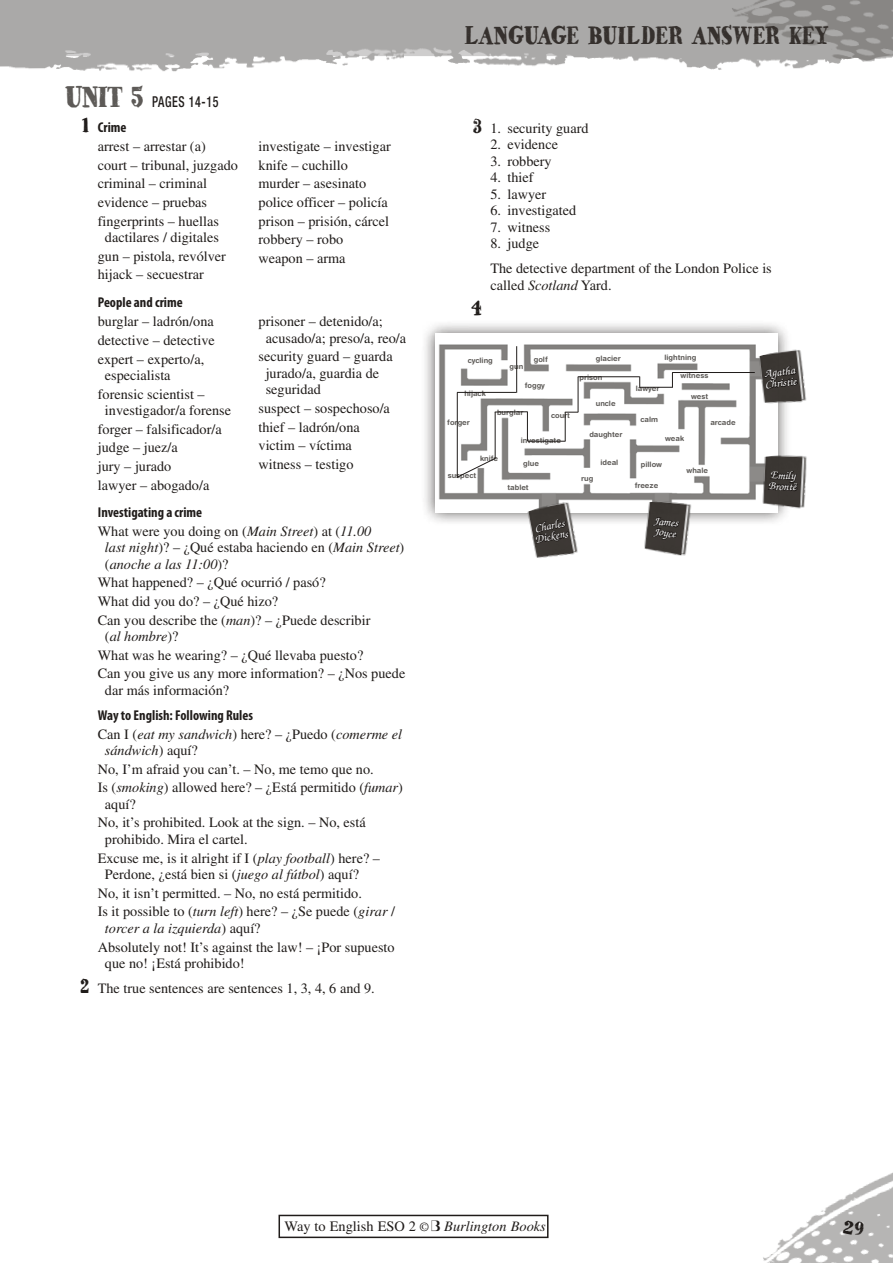
<style>
.page{position:relative;width:893px;height:1263px;background:#fff}
.page>*{position:absolute;margin:0;border:0;box-sizing:border-box;transform-origin:0 0}
.t1{font:25.5px "HVD Bodedo";letter-spacing:-.025em;color:#35302d;scale:.8 1}
.t2{font:21px "HVD Bodedo";color:#201c1a;scale:.8 1}
.t3{font:500 condensed 15px "Helvetica Neue";letter-spacing:.05em;color:#201c1a;scale:.8 1}
.t4{font:14.4px "Times";color:#201c1a}
.t5{font:14.25px/18.6px "Times";color:#201c1a}
.t6{font:700 condensed 14.25px "Myriad Pro";color:#201c1a}
.t7{font:italic 14.25px/16.5px "Times";color:#201c1a}
.t8{font:italic 500 11.7px/10.8px "Zapf Chancery";color:#fff}
.t9{font:700 7.5px "Helvetica Rounded";color:#5d5a57}
.s1{font-family:"HVD Bodedo";font-weight:400;font-stretch:normal;font-size:30px;color:#5d5a57}
.s2{font-family:"HVD Bodedo";font-weight:400;font-stretch:normal;font-size:21px}
.s3{font-style:italic}
.s4{font-style:normal}
.s5{font-family:"HVD Bodedo";font-size:21px}
.s6{font-style:italic;font-size:12.75px}
.s7{font-family:"BB Logo"}
</style>
<div class="page">
<div style="left:421px;top:319px;width:371px;height:207px;background:#201c1a;opacity:.75"></div>
<img style="left:435px;top:334px;width:342px;height:178px">
<img style="left:637px;top:499px;width:60px;height:57px">
<svg style="left:651px;top:498px;width:30px;height:58px;background:#4b4744"></svg>
<img style="left:755px;top:451px;width:52px;height:64px">
<svg style="left:766px;top:470px;width:33px;height:56px"></svg>
<img style="left:751px;top:344px;width:56px;height:70px">
<svg style="left:763px;top:344px;width:36px;height:66px"></svg>
<img style="left:520px;top:496px;width:67px;height:50px">
<hr style="left:516px;top:346px;width:1px;height:47px;background:#201c1a">
<hr style="left:457px;top:392px;width:59px;height:1px;background:#201c1a">
<svg style="left:456px;top:457px;width:40px;height:21px"></svg>
<hr style="left:495px;top:412px;width:1px;height:47px;background:#201c1a">
<hr style="left:495px;top:411px;width:33px;height:1px;background:#201c1a">
<svg style="left:527px;top:412px;width:1px;height:29px"></svg>
<hr style="left:528px;top:441px;width:38px;height:1px;background:#201c1a">
<svg style="left:534px;top:412px;width:44px;height:146px"></svg>
<hr style="left:578px;top:377px;width:1px;height:35px;background:#201c1a">
<hr style="left:578px;top:376px;width:62px;height:1px;background:#201c1a">
<hr style="left:640px;top:387px;width:33px;height:1px;background:#201c1a">
<svg style="left:672px;top:373px;width:1px;height:14px"></svg>
<hr style="left:672px;top:372px;width:83px;height:1px;background:#201c1a">
<hr style="left:457px;top:393px;width:1px;height:85px;background:#201c1a">
<img style="left:0;top:0;width:730px;height:72px">
<img style="left:730px;top:0;width:163px;height:69px">
<img style="left:763px;top:1172px;width:130px;height:91px">
<div style="left:279px;top:1215px;width:270px;height:23px;border:2px solid #201c1a"></div>
<svg style="left:843px;top:1219px;width:22px;height:17px"></svg>
<p class="t3" style="left:65px;top:93px;width:193px"><span class="s1">UNIT 5</span> PAGES 14-15</p>
<p class="t6" style="left:82px;top:118px;width:46px"><span class="s2">1</span> Crime</p>
<p class="t5" style="left:98px;top:137px;width:142px">arrest – arrestar (a) court – tribunal, juzgado criminal – criminal evidence – pruebas fingerprints – huellas</p>
<p class="t5" style="left:98px;top:228px;width:130px;text-indent:7px">dactilares / digitales gun – pistola, revólver hijack – secuestrar</p>
<p class="t6" style="left:98px;top:293px;width:86px">People and crime</p>
<p class="t5" style="left:98px;top:312px;width:119px;text-align:justify">burglar – ladrón/ona detective – detective expert – experto/a,</p>
<p class="t5" style="left:98px;top:366px;width:108px;text-indent:7px">especialista forensic scientist –</p>
<p class="t5" style="left:98px;top:401px;width:135px;text-indent:7px">investigador/a forense forger – falsificador/a judge – juez/a<br>jury – jurado<br>lawyer – abogado/a</p>
<p class="t5" style="left:259px;top:137px;width:134px">investigate – investigar knife – cuchillo murder – asesinato police officer – policía prison – prisión, cárcel robbery – robo weapon – arma</p>
<p class="t5" style="left:266px;top:313px;width:142px;line-height:16.5px;text-indent:-7px">prisoner – detenido/a; acusado/a; preso/a, reo/a</p>
<p class="t5" style="left:266px;top:348px;width:129px;line-height:16.5px;text-indent:-7px">security guard – guarda jurado/a, guardia de seguridad</p>
<p class="t5" style="left:259px;top:399px;width:133px">suspect – sospechoso/a thief – ladrón/ona victim – víctima witness – testigo</p>
<p class="t6" style="left:98px;top:503px;width:106px">Investigating a crime</p>
<p class="t5" style="left:105px;top:523px;width:301px;line-height:16.5px;text-indent:-7px">What were you doing on (<span class="s3">Main Street</span>) at (<span class="s3">11.00<br>last night</span>)? – ¿Qué estaba haciendo en (<span class="s3">Main Street</span>) (<span class="s3">anoche a las 11:00</span>)?</p>
<p class="t5" style="left:98px;top:573px;width:274px">What happened? – ¿Qué ocurrió / pasó?<br>What did you do? – ¿Qué hizo?<br>Can you describe the (<span class="s3">man</span>)? – ¿Puede describir</p>
<p class="t5" style="left:98px;top:627px;width:309px;text-indent:7px">(<span class="s3">al hombre</span>)?<br>What was he wearing? – ¿Qué llevaba puesto?<br>Can you give us any more information? – ¿Nos puede</p>
<p class="t5" style="left:105px;top:681px;width:126px">dar más información?</p>
<p class="t6" style="left:98px;top:706px;width:157px">Way to English: Following Rules</p>
<p class="t7" style="left:105px;top:726px;width:299px;text-indent:-7px"><span class="s4">Can I (</span>eat my sandwich<span class="s4">) here? – ¿Puedo (</span>comerme el sándwich<span class="s4">) aquí?</span></p>
<p class="t5" style="left:98px;top:759px;width:307px">No, I’m afraid you can’t. – No, me temo que no.<br>Is (<span class="s3">smoking</span>) allowed here? – ¿Está permitido (<span class="s3">fumar</span>)</p>
<p class="t5" style="left:98px;top:795px;width:269px;text-indent:7px">aquí?<br>No, it’s prohibited. Look at the sign. – No, está</p>
<p class="t5" style="left:98px;top:830px;width:284px;text-indent:7px">prohibido. Mira el cartel.<br>Excuse me, is it alright if I (<span class="s3">play football</span>) here? –</p>
<p class="t5" style="left:98px;top:865px;width:299px;text-indent:7px">Perdone, ¿está bien si (<span class="s3">juego al fútbol</span>) aquí?<br>No, it isn’t permitted. – No, no está permitido.<br>Is it possible to (<span class="s3">turn left</span>) here? – ¿Se puede (<span class="s3">girar</span> /</p>
<p class="t5" style="left:98px;top:919px;width:298px;text-indent:7px"><span class="s3">torcer a la izquierda</span>) aquí?<br>Absolutely not! It’s against the law! – ¡Por supuesto</p>
<p class="t5" style="left:80px;top:951px;width:296px;line-height:25px;text-indent:25px">que no! ¡Está prohibido!<br><span class="s5">2</span> The true sentences are sentences 1, 3, 4, 6 and 9.</p>
<h1 class="t1" style="left:464px;top:19px;width:458px">LANGUAGE BUILDER ANSWER KEY</h1>
<p class="t5" style="left:473px;top:119px;width:117px"><span class="s5">3</span> 1. security guard</p>
<p class="t5" style="left:490px;top:135px;width:69px">2. evidence</p>
<p class="t5" style="left:490px;top:152px;width:63px">3. robbery</p>
<p class="t5" style="left:490px;top:168px;width:45px">4. thief</p>
<p class="t5" style="left:490px;top:185px;width:57px">5. lawyer</p>
<p class="t5" style="left:490px;top:201px;width:87px">6. investigated</p>
<p class="t5" style="left:490px;top:218px;width:61px">7. witness</p>
<p class="t5" style="left:490px;top:231px;width:283px;line-height:25px">8. judge<br>The detective department of the London Police is</p>
<p class="t5" style="left:490px;top:276px;width:123px">called <span class="s3">Scotland</span> Yard.</p>
<h2 class="t2" style="left:471px;top:294px;width:15px">4</h2>
<p class="t9" style="left:534px;top:355px;width:15px">golf</p>
<p class="t9" style="left:596px;top:353px;width:26px">glacier</p>
<p class="t9" style="left:664px;top:353px;width:33px">lightning</p>
<p class="t9" style="left:680px;top:371px;width:29px">witness</p>
<p class="t9" style="left:636px;top:383px;width:25px">lawyer</p>
<p class="t9" style="left:468px;top:356px;width:27px">cycling</p>
<p class="t9" style="left:510px;top:362px;width:15px">gun</p>
<p class="t9" style="left:579px;top:373px;width:24px">prison</p>
<p class="t9" style="left:525px;top:381px;width:22px">foggy</p>
<p class="t9" style="left:464px;top:389px;width:23px">hijack</p>
<p class="t9" style="left:447px;top:418px;width:24px">forger</p>
<p class="t9" style="left:691px;top:391px;width:19px">west</p>
<p class="t9" style="left:596px;top:399px;width:21px">uncle</p>
<p class="t9" style="left:497px;top:408px;width:28px">burglar</p>
<p class="t9" style="left:480px;top:454px;width:19px">knife</p>
<p class="t9" style="left:551px;top:411px;width:20px">court</p>
<p class="t9" style="left:640px;top:415px;width:19px">calm</p>
<p class="t9" style="left:710px;top:418px;width:27px">arcade</p>
<p class="t9" style="left:589px;top:430px;width:35px">daughter</p>
<p class="t9" style="left:600px;top:458px;width:19px">ideal</p>
<p class="t9" style="left:581px;top:474px;width:14px">rug</p>
<p class="t9" style="left:665px;top:434px;width:20px">weak</p>
<p class="t9" style="left:521px;top:436px;width:42px">investigate</p>
<p class="t9" style="left:523px;top:459px;width:17px">glue</p>
<p class="t9" style="left:641px;top:460px;width:23px">pillow</p>
<p class="t9" style="left:687px;top:465px;width:23px">whale</p>
<p class="t9" style="left:448px;top:471px;width:30px">suspect</p>
<p class="t9" style="left:635px;top:481px;width:25px">freeze</p>
<p class="t8" style="left:654px;top:516px;width:26px;rotate:6deg">James<br>Joyce</p>
<p class="t9" style="left:507px;top:483px;width:23px">tablet</p>
<p class="t8" style="left:532px;top:524px;width:35px;rotate:-11deg">Charles<br>Dickens</p>
<p class="t8" style="left:763px;top:369px;width:33px;rotate:-6deg">Agatha<br>Christie</p>
<p class="t8" style="left:769px;top:470px;width:30px;rotate:3deg">Emily<br>Brontë</p>
<p class="t4" style="left:285px;top:1218px;width:263px">Way to English ESO 2 <span class="s6">©</span> <span class="s7">B</span> <span class="s3">Burlington Books</span></p>
</div>
